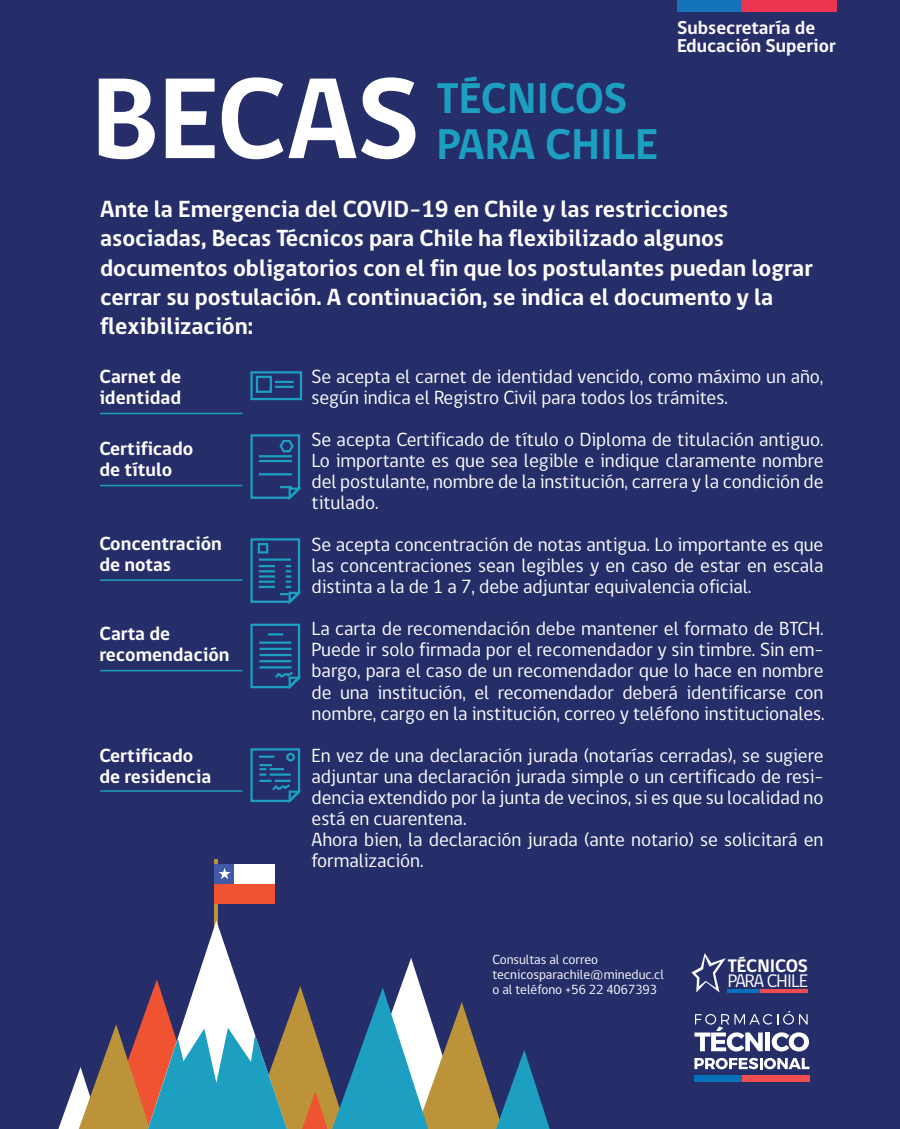
<style>
.page{position:relative;width:900px;height:1129px;background:#fff}
.page>*{position:absolute;margin:0;border:0;box-sizing:border-box;transform-origin:0 0}
.t1{font:700 117.68px "gob CL";letter-spacing:-.01em;color:#fff}
.t2{font:700 44.17px/45.8px "gob CL";color:#1d9fc1}
.t3{font:700 24px/29.1px "gob CL";color:#fff}
.t4{font:19.5px/21px "gob CL";letter-spacing:-.005em;color:#fff;text-align:justify}
.t5{font:700 19.5px/21px "gob CL";color:#fff}
.t6{font:700 19.12px/18.3px "gob CL";color:#fbfbfc}
.t7{font:18.6px "gob CL";letter-spacing:-.04em;color:#fff}
.t8{font:700 18.6px "gob CL";color:#fff}
.t9{font:13.5px/15px "gob CL";color:#fff}
</style>
<div class="page">
<div style="left:0;top:0;width:900px;height:1128px;background:#262e6a"></div>
<hr style="left:215px;top:859px;width:3px;height:72px;background:#bc9339">
<svg style="left:58px;top:920px;width:492px;height:208px"></svg>
<div style="left:214px;top:864px;width:21px;height:19px;background:#4259a7"></div>
<div style="left:235px;top:864px;width:40px;height:19px;background:#fff"></div>
<div style="left:214px;top:883px;width:61px;height:20px;background:#f05331"></div>
<svg style="left:219px;top:868px;width:12px;height:11px"></svg>
<div style="left:677px;top:0;width:65px;height:11px;background:#1573ba"></div>
<div style="left:741px;top:0;width:96px;height:11px;background:#ed354f"></div>
<div style="left:250px;top:371px;width:52px;height:29px;border:2px solid #1d9fc1"></div>
<div style="left:256px;top:376px;width:16px;height:17px;border:2px solid #1d9fc1"></div>
<svg style="left:275px;top:381px;width:19px;height:7px"></svg>
<svg style="left:250px;top:623px;width:51px;height:66px"></svg>
<svg style="left:250px;top:538px;width:51px;height:67px"></svg>
<svg style="left:250px;top:434px;width:51px;height:66px"></svg>
<svg style="left:250px;top:748px;width:51px;height:55px"></svg>
<div style="left:286px;top:752px;width:9px;height:9px;border:2px solid #1d9fc1;border-radius:50%"></div>
<hr style="left:100px;top:485px;width:143px;height:1px;background:#1d9fc1">
<hr style="left:100px;top:413px;width:143px;height:1px;background:#1d9fc1">
<hr style="left:100px;top:579px;width:143px;height:2px;background:#1d9fc1">
<hr style="left:100px;top:670px;width:143px;height:1px;background:#1d9fc1">
<hr style="left:100px;top:790px;width:143px;height:1px;background:#1d9fc1">
<svg style="left:694px;top:1010px;width:115px;height:41px"></svg>
<svg style="left:695px;top:1057px;width:114px;height:12px"></svg>
<div style="left:695px;top:1075px;width:47px;height:6px;background:#0671ba"></div>
<div style="left:742px;top:1075px;width:67px;height:6px;background:#ef4d4f"></div>
<hr style="left:728px;top:989px;width:32px;height:3px;background:#0671ba">
<hr style="left:760px;top:989px;width:48px;height:3px;background:#ef4d4f">
<svg style="left:691px;top:953px;width:35px;height:39px"></svg>
<h1 class="t1" style="left:91px;top:38px;width:331px">BECAS</h1>
<h2 class="t2" style="left:437px;top:76px;width:223px">TÉCNICOS<br>PARA CHILE</h2>
<p class="t6" style="left:677px;top:18px;width:160px">Subsecretaría de<br>Educación Superior</p>
<p class="t3" style="left:100px;top:195px;width:714px">Ante la Emergencia del COVID-19 en Chile y las restricciones asociadas, Becas Técnicos para Chile ha flexibilizado algunos documentos obligatorios con el fin que los postulantes puedan lograr cerrar su postulación. A continuación, se indica el documento y la flexibilización:</p>
<p class="t5" style="left:99px;top:366px;width:84px">Carnet de identidad</p>
<p class="t5" style="left:99px;top:439px;width:96px">Certificado de título</p>
<p class="t5" style="left:99px;top:533px;width:124px">Concentración de notas</p>
<p class="t5" style="left:99px;top:623px;width:132px">Carta de recomendación</p>
<p class="t5" style="left:99px;top:745px;width:113px">Certificado de residencia</p>
<p class="t4" style="left:312px;top:367px;width:513px">Se acepta el carnet de identidad vencido, como máximo un año, según indica el Registro Civil para todos los trámites.</p>
<p class="t4" style="left:312px;top:430px;width:514px">Se acepta Certificado de título o Diploma de titulación antiguo.<br>Lo importante es que sea legible e indique claramente nombre del postulante, nombre de la institución, carrera y la condición de titulado.</p>
<p class="t4" style="left:312px;top:535px;width:514px">Se acepta concentración de notas antigua. Lo importante es que las concentraciones sean legibles y en caso de estar en escala distinta a la de 1 a 7, debe adjuntar equivalencia oficial.</p>
<p class="t4" style="left:312px;top:619px;width:515px">La carta de recomendación debe mantener el formato de BTCH.<br>Puede ir solo firmada por el recomendador y sin timbre. Sin em&shy;bargo, para el caso de un recomendador que lo hace en nombre de una institución, el recomendador deberá identificarse con nombre, cargo en la institución, correo y teléfono institucionales.</p>
<p class="t4" style="left:312px;top:745px;width:514px;text-align:left">En vez de una declaración jurada (notarías cerradas), se sugiere adjuntar una declaración jurada simple o un certificado de resi&shy;dencia extendido por la junta de vecinos, si es que su localidad no está en cuarentena.<br>Ahora bien, la declaración jurada (ante notario) se solicitará en formalización.</p>
<p class="t9" style="left:492px;top:952px;width:173px">Consultas al correo tecnicosparachile@mineduc.cl o al teléfono +56 22 4067393</p>
<p class="t8" style="left:728px;top:952px;width:82px">TÉCNICOS</p>
<p class="t7" style="left:728px;top:967px;width:82px">PARA CHILE</p>
</div>
